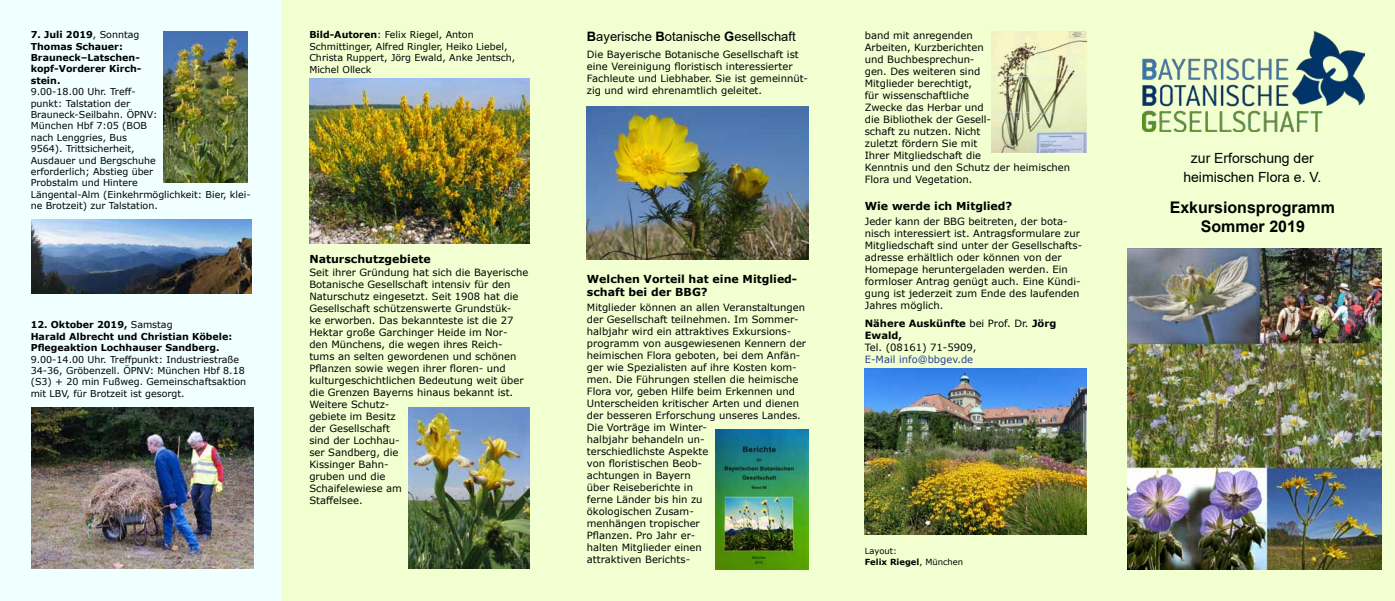
<style>
.page{position:relative;width:1395px;height:601px;background:#fff}
.page>*{position:absolute;margin:0;border:0;box-sizing:border-box;transform-origin:0 0}
.t1{font:700 16px/19.2px "Arial";color:#000;text-align:center}
.t2{font:14px/19.2px "Arial";color:#000;text-align:center}
.t3{font:13px "Arial";color:#000}
.t4{font:700 11px/13.2px "Verdana";color:#000}
.t5{font:10px/12px "Verdana";color:#000}
.t6{font:700 10px/12px "Verdana";color:#000}
.t7{font:10px "Verdana";color:#25408f}
.t8{font:9.5px/11.4px "Verdana";color:#000}
.t9{font:700 9.5px/11.4px "Verdana";color:#000}
.t10{font:8.4px/11.4px "Verdana";color:#000}
.s1{font-weight:400}
.s2{font-weight:700}
</style>
<div class="page">
<div style="left:52px;top:0;width:1343px;height:601px;background:#f2ffd1"></div>
<div style="left:0;top:0;width:281px;height:601px;background:#f0ffff"></div>
<img style="left:1142px;top:31px;width:222px;height:101px">
<img style="left:715px;top:429px;width:93px;height:140px">
<img style="left:991px;top:31px;width:95px;height:122px">
<img style="left:865px;top:369px;width:221px;height:166px">
<img style="left:1128px;top:249px;width:253px;height:321px">
<img style="left:31px;top:408px;width:222px;height:160px">
<img style="left:31px;top:219px;width:220px;height:75px">
<img style="left:164px;top:31px;width:84px;height:151px">
<img style="left:309px;top:79px;width:220px;height:164px">
<img style="left:408px;top:408px;width:121px;height:161px">
<img style="left:587px;top:106px;width:221px;height:153px">
<p class="t9" style="left:31px;top:29px;width:112px">7. Juli 2019<span class="s1">, Sonntag<br></span>Thomas Schauer:<br>Brauneck–Latschen&shy;kopf-Vorderer Kirch&shy;stein.</p>
<p class="t8" style="left:31px;top:86px;width:222px">9.00-18.00 Uhr. Treff-<br>punkt: Talstation der<br>Brauneck-Seilbahn. ÖPNV:<br>München Hbf 7:05 (BOB<br>nach Lenggries, Bus<br>9564). Trittsicherheit,<br>Ausdauer und Bergschuhe<br>erforderlich; Abstieg über<br>Probstalm und Hintere<br>Längental-Alm (Einkehrmöglichkeit: Bier, klei&shy;ne Brotzeit) zur Talstation.</p>
<p class="t9" style="left:31px;top:319px;width:203px">12. Oktober 2019, <span class="s1">Samstag<br></span>Harald Albrecht und Christian Köbele:<br>Pflegeaktion Lochhauser Sandberg.</p>
<p class="t8" style="left:31px;top:353px;width:217px">9.00-14.00 Uhr. Treffpunkt: Industriestraße 34-36, Gröbenzell. ÖPNV: München Hbf 8.18 (S3) + 20 min Fußweg. Gemeinschaftsaktion mit LBV, für Brotzeit ist gesorgt.</p>
<p class="t8" style="left:309px;top:29px;width:207px"><span class="s2">Bild-Autoren</span>: Felix Riegel, Anton Schmittinger, Alfred Ringler, Heiko Liebel, Christa Ruppert, Jörg Ewald, Anke Jentsch, Michel Olleck</p>
<p class="t4" style="left:309px;top:252px;width:123px">Naturschutzgebiete</p>
<p class="t5" style="left:309px;top:266px;width:220px">Seit ihrer Gründung hat sich die Bayerische<br>Botanische Gesellschaft intensiv für den<br>Naturschutz eingesetzt. Seit 1908 hat die<br>Gesellschaft schützenswerte Grundstüc-<br>ke erworben. Das bekannteste ist die 27<br>Hektar große Garchinger Heide im Nor&shy;den Münchens, die wegen ihres Reich&shy;tums an selten gewordenen und schönen<br>Pflanzen sowie wegen ihrer floren- und kulturgeschichtlichen Bedeutung weit über die Grenzen Bayerns hinaus bekannt ist.<br>Weitere Schutz-<br>gebiete im Besitz<br>der Gesellschaft<br>sind der Lochhau-<br>ser Sandberg, die<br>Kissinger Bahn-<br>gruben und die<br>Schaifelewiese am<br>Staffelsee.</p>
<h3 class="t3" style="left:587px;top:27px;width:210px"><span class="s2">B</span>ayerische <span class="s2">B</span>otanische <span class="s2">G</span>esellschaft</h3>
<p class="t5" style="left:587px;top:49px;width:223px">Die Bayerische Botanische Gesellschaft ist eine Vereinigung floristisch interessierter Fachleute und Liebhaber. Sie ist gemeinnüt&shy;zig und wird ehrenamtlich geleitet.</p>
<p class="t4" style="left:587px;top:272px;width:212px">Welchen Vorteil hat eine Mitglied&shy;schaft bei der BBG?</p>
<p class="t5" style="left:587px;top:301px;width:221px">Mitglieder können an allen Veranstaltungen der Gesellschaft teilnehmen. Im Sommer&shy;halbjahr wird ein attraktives Exkursions&shy;programm von ausgewiesenen Kennern der heimischen Flora geboten, bei dem Anfän&shy;ger wie Spezialisten auf ihre Kosten kom&shy;men. Die Führungen stellen die heimische<br>Flora vor, geben Hilfe beim Erkennen und<br>Unterscheiden kritischer Arten und dienen der besseren Erforschung unseres Landes.<br>Die Vorträge im Winter-<br>halbjahr behandeln un-<br>terschiedlichste Aspekte<br>von floristischen Beob-<br>achtungen in Bayern<br>über Reiseberichte in<br>ferne Länder bis hin zu<br>ökologischen Zusam-<br>menhängen tropischer<br>Pflanzen. Pro Jahr er-<br>halten Mitglieder einen<br>attraktiven Berichts-</p>
<p class="t5" style="left:865px;top:29px;width:207px">band mit anregenden<br>Arbeiten, Kurzberichten<br>und Buchbesprechun-<br>gen. Des weiteren sind<br>Mitglieder berechtigt,<br>für wissenschaftliche<br>Zwecke das Herbar und<br>die Bibliothek der Gesell-<br>schaft zu nutzen. Nicht<br>zuletzt fördern Sie mit<br>Ihrer Mitgliedschaft die<br>Kenntnis und den Schutz der heimischen<br>Flora und Vegetation.</p>
<p class="t4" style="left:865px;top:199px;width:149px">Wie werde ich Mitglied?</p>
<p class="t5" style="left:865px;top:215px;width:219px">Jeder kann der BBG beitreten, der bota&shy;nisch interessiert ist. Antragsformulare zur Mitgliedschaft sind unter der Gesellschafts&shy;adresse erhältlich oder können von der Homepage heruntergeladen werden. Ein formloser Antrag genügt auch. Eine Kündi&shy;gung ist jederzeit zum Ende des laufenden Jahres möglich.</p>
<p class="t6" style="left:865px;top:317px;width:193px">Nähere Auskünfte <span class="s1">bei Prof. Dr.</span> Jörg<br>Ewald,</p>
<p class="t5" style="left:865px;top:341px;width:113px">Tel. (08161) 71-5909,</p>
<p class="t7" style="left:865px;top:352px;width:110px">E-Mail info@bbgev.de</p>
<p class="t10" style="left:865px;top:545px;width:100px">Layout:<br><span class="s2">Felix Riegel</span>, München</p>
<h2 class="t2" style="left:1183px;top:149px;width:139px">zur Erforschung der heimischen Flora e. V.</h2>
<h1 class="t1" style="left:1169px;top:198px;width:167px">Exkursionsprogramm<br>Sommer 2019</h1>
</div>
